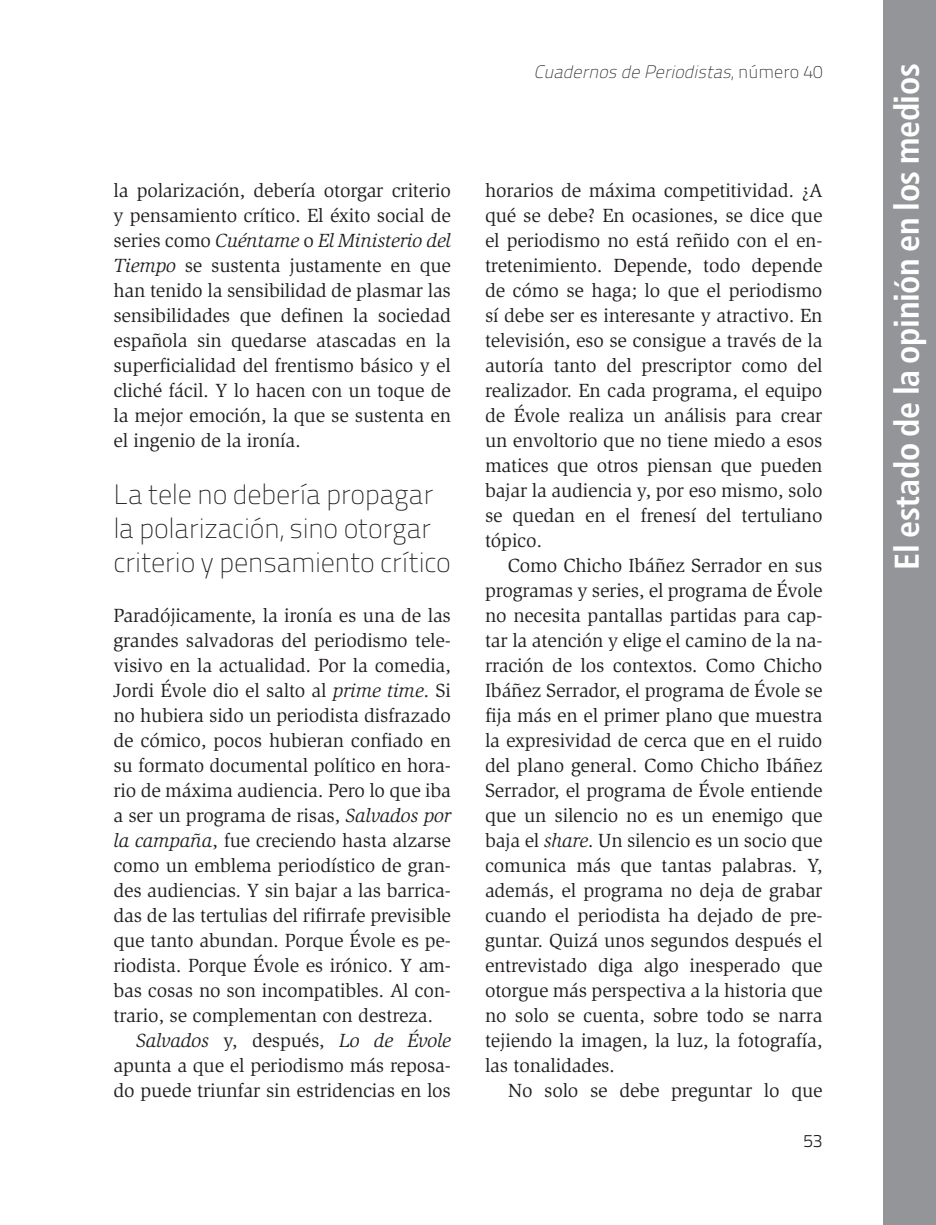
<style>
.page{position:relative;width:936px;height:1225px;background:#fff}
.page>*{position:absolute;margin:0;border:0;box-sizing:border-box;transform-origin:0 0}
.t1{font:700 condensed 34px "Frutiger LT";letter-spacing:-.01em;color:#fff}
.SUMARIOS{font:100 28px/34px "Titillium Text 22 L";letter-spacing:-.01em;color:#231f20}
.TEXTO_con_sangría{font:19.6px/25px "Slimbach Std";letter-spacing:-.01em;color:#231f20;text-align:justify}
.TEXTO_SIN_sangría{font:19.6px/25px "Slimbach Std";letter-spacing:-.01em;color:#231f20;text-align:justify}
.t2{font:italic 100 18px "Titillium Text 22 L";color:#231f20}
.t3{font:300 18px "Titillium Text 22 L";color:#231f20}
.s1{font-style:italic}
.s2{font-style:normal}
</style>
<div class="page">
<div style="left:883px;top:0;width:52px;height:1225px;background:#939598"></div>
<p class="TEXTO_con_sangría" style="left:113px;top:178px;width:339px">la polarización, debería otorgar criterio y pensamiento crítico. El éxito social de series como <span class="s1">Cuéntame</span> o <span class="s1">El Ministerio del Tiempo</span> se sustenta justamente en que han tenido la sensibilidad de plasmar las sensibilidades que definen la sociedad española sin quedarse atascadas en la superficialidad del frentismo básico y el cliché fácil. Y lo hacen con un toque de la mejor emoción, la que se sustenta en el ingenio de la ironía.</p>
<p class="SUMARIOS" style="left:113px;top:476px;width:339px">La tele no debería propagar la polarización, sino otorgar criterio y pensamiento crítico</p>
<p class="TEXTO_SIN_sangría" style="left:113px;top:603px;width:339px">Paradójicamente, la ironía es una de las grandes salvadoras del periodismo tele&shy;visivo en la actualidad. Por la comedia, Jordi Évole dio el salto al <span class="s1">prime time</span>. Si no hubiera sido un periodista disfrazado de cómico, pocos hubieran confiado en su formato documental político en hora&shy;rio de máxima audiencia. Pero lo que iba a ser un programa de risas, <span class="s1">Salvados por la campaña</span>, fue creciendo hasta alzarse como un emblema periodístico de gran&shy;des audiencias. Y sin bajar a las barrica&shy;das de las tertulias del rifirrafe previsible que tanto abundan. Porque Évole es pe&shy;riodista. Porque Évole es irónico. Y am&shy;bas cosas no son incompatibles. Al con&shy;trario, se complementan con destreza.</p>
<p class="TEXTO_con_sangría" style="left:113px;top:1028px;width:339px;text-indent:23px"><span class="s1">Salvados</span> y, después, <span class="s1">Lo de Évole </span>apunta a que el periodismo más reposa&shy;do puede triunfar sin estridencias en los</p>
<p class="t2" style="left:534px;top:59px;width:290px">CuadernosdePeriodistas<span class="s2">, n ú m e r o 4 0</span></p>
<h1 class="t1" style="left:886px;top:570px;width:508px;rotate:-90deg">El estado de la opinión en los medios</h1>
<p class="TEXTO_con_sangría" style="left:485px;top:178px;width:339px">horarios de máxima competitividad. ¿A qué se debe? En ocasiones, se dice que el periodismo no está reñido con el en&shy;tretenimiento. Depende, todo depende de cómo se haga; lo que el periodismo sí debe ser es interesante y atractivo. En televisión, eso se consigue a través de la autoría tanto del prescriptor como del realizador. En cada programa, el equipo de Évole realiza un análisis para crear un envoltorio que no tiene miedo a esos matices que otros piensan que pueden bajar la audiencia y, por eso mismo, solo se quedan en el frenesí del tertuliano tópico.</p>
<p class="TEXTO_con_sangría" style="left:485px;top:553px;width:339px;text-indent:23px">Como Chicho Ibáñez Serrador en sus programas y series, el programa de Évole no necesita pantallas partidas para cap&shy;tar la atención y elige el camino de la na&shy;rración de los contextos. Como Chicho Ibáñez Serrador, el programa de Évole se fija más en el primer plano que muestra la expresividad de cerca que en el ruido del plano general. Como Chicho Ibáñez Serrador, el programa de Évole entiende que un silencio no es un enemigo que baja el <span class="s1">share</span>. Un silencio es un socio que comunica más que tantas palabras. Y, además, el programa no deja de grabar cuando el periodista ha dejado de pre&shy;guntar. Quizá unos segundos después el entrevistado diga algo inesperado que otorgue más perspectiva a la historia que no solo se cuenta, sobre todo se narra tejiendo la imagen, la luz, la fotografía, las tonalidades.</p>
<p class="TEXTO_con_sangría" style="left:507px;top:1078px;width:316px">No solo se debe preguntar lo que</p>
<p class="t3" style="left:803px;top:1128px;width:21px">53</p>
</div>
